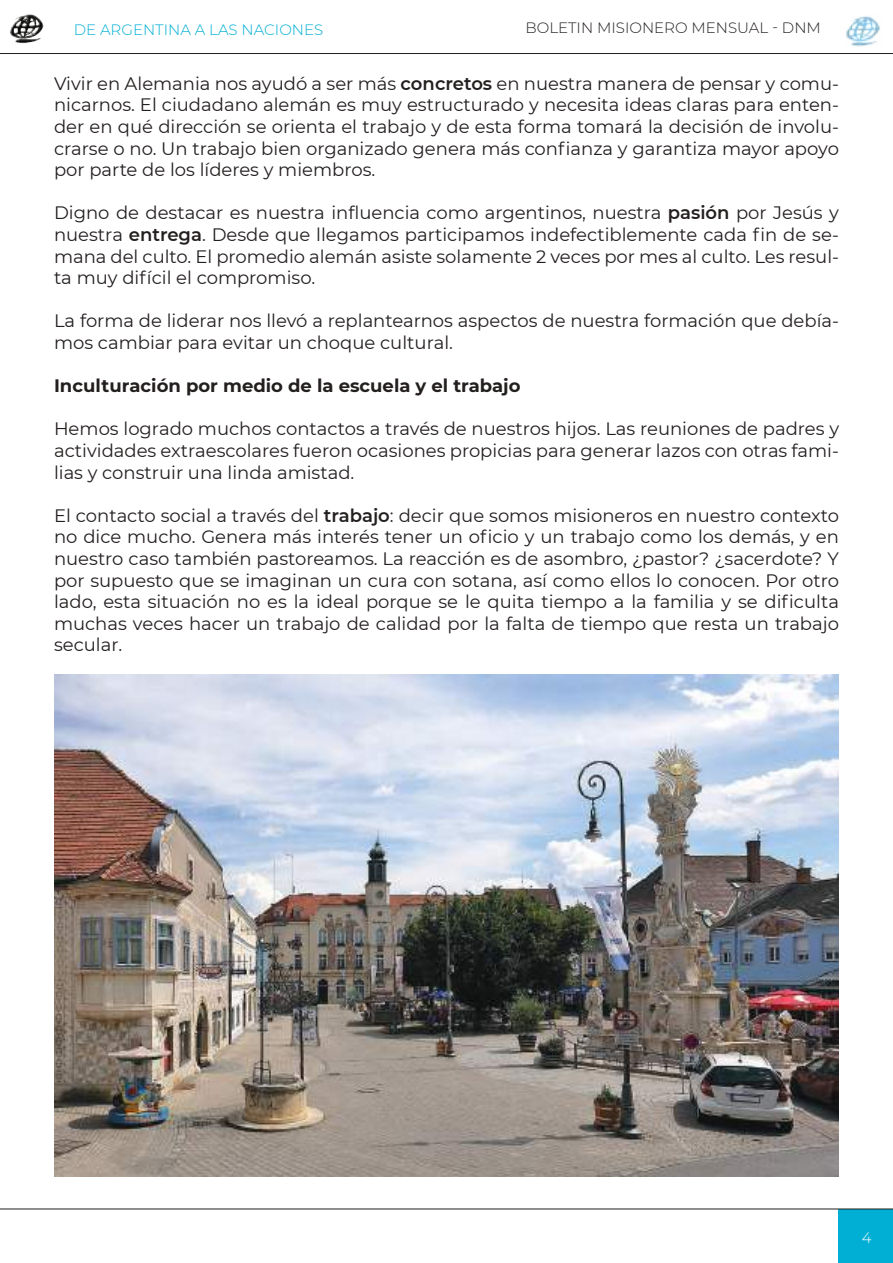
<style>
.page{position:relative;width:893px;height:1263px;background:#fff}
.page>*{position:absolute;margin:0;border:0;box-sizing:border-box;transform-origin:0 0}
.t1{font:18px/21.6px "Montserrat";color:#241f1f;text-align:justify}
.t2{font:700 18px "Montserrat";color:#241f1f}
.t3{font:300 15px "Montserrat";color:#241f1f}
.t4{font:300 15px "Montserrat";color:#01afd4}
.t5{font:300 15px "Montserrat";color:#fff}
.s1{font-weight:600}
</style>
<div class="page">
<div style="left:839px;top:1209px;width:54px;height:54px;background:#01afd4"></div>
<hr style="left:0;top:1208px;width:893px;height:1px;background:#241f1f">
<hr style="left:0;top:53px;width:893px;height:1px;background:#241f1f">
<img style="left:10px;top:14px;width:34px;height:29px">
<img style="left:846px;top:16px;width:34px;height:31px">
<img style="left:54px;top:674px;width:785px;height:502px">
<p class="t4" style="left:74px;top:19px;width:251px">DE ARGENTINA A LAS NACIONES</p>
<p class="t3" style="left:525px;top:18px;width:297px">BOLETIN MISIONERO MENSUAL - DNM</p>
<p class="t1" style="left:54px;top:72px;width:786px">Vivir en Alemania nos ayudó a ser más <span class="s1">concretos</span> en nuestra manera de pensar y comu&shy;nicarnos. El ciudadano alemán es muy estructurado y necesita ideas claras para enten&shy;der en qué dirección se orienta el trabajo y de esta forma tomará la decisión de involu&shy;crarse o no. Un trabajo bien organizado genera más confianza y garantiza mayor apoyo por parte de los líderes y miembros.</p>
<p class="t1" style="left:54px;top:201px;width:787px">Digno de destacar es nuestra influencia como argentinos, nuestra <span class="s1">pasión</span> por Jesús y nuestra <span class="s1">entrega</span>. Desde que llegamos participamos indefectiblemente cada fin de se&shy;mana del culto. El promedio alemán asiste solamente 2 veces por mes al culto. Les resul&shy;ta muy difícil el compromiso.</p>
<p class="t1" style="left:54px;top:309px;width:786px">La forma de liderar nos llevó a replantearnos aspectos de nuestra formación que debía&shy;mos cambiar para evitar un choque cultural.</p>
<p class="t2" style="left:54px;top:373px;width:468px">Inculturación por medio de la escuela y el trabajo</p>
<p class="t1" style="left:54px;top:417px;width:786px">Hemos logrado muchos contactos a través de nuestros hijos. Las reuniones de padres y actividades extraescolares fueron ocasiones propicias para generar lazos con otras fami&shy;lias y construir una linda amistad.</p>
<p class="t1" style="left:54px;top:504px;width:786px">El contacto social a través del <span class="s1">trabajo</span>: decir que somos misioneros en nuestro contexto no dice mucho. Genera más interés tener un oficio y un trabajo como los demás, y en nuestro caso también pastoreamos. La reacción es de asombro, ¿pastor? ¿sacerdote? Y por supuesto que se imaginan un cura con sotana, así como ellos lo conocen. Por otro lado, esta situación no es la ideal porque se le quita tiempo a la familia y se dificulta muchas veces hacer un trabajo de calidad por la falta de tiempo que resta un trabajo secular.</p>
<p class="t5" style="left:862px;top:1227px;width:11px">4</p>
</div>
